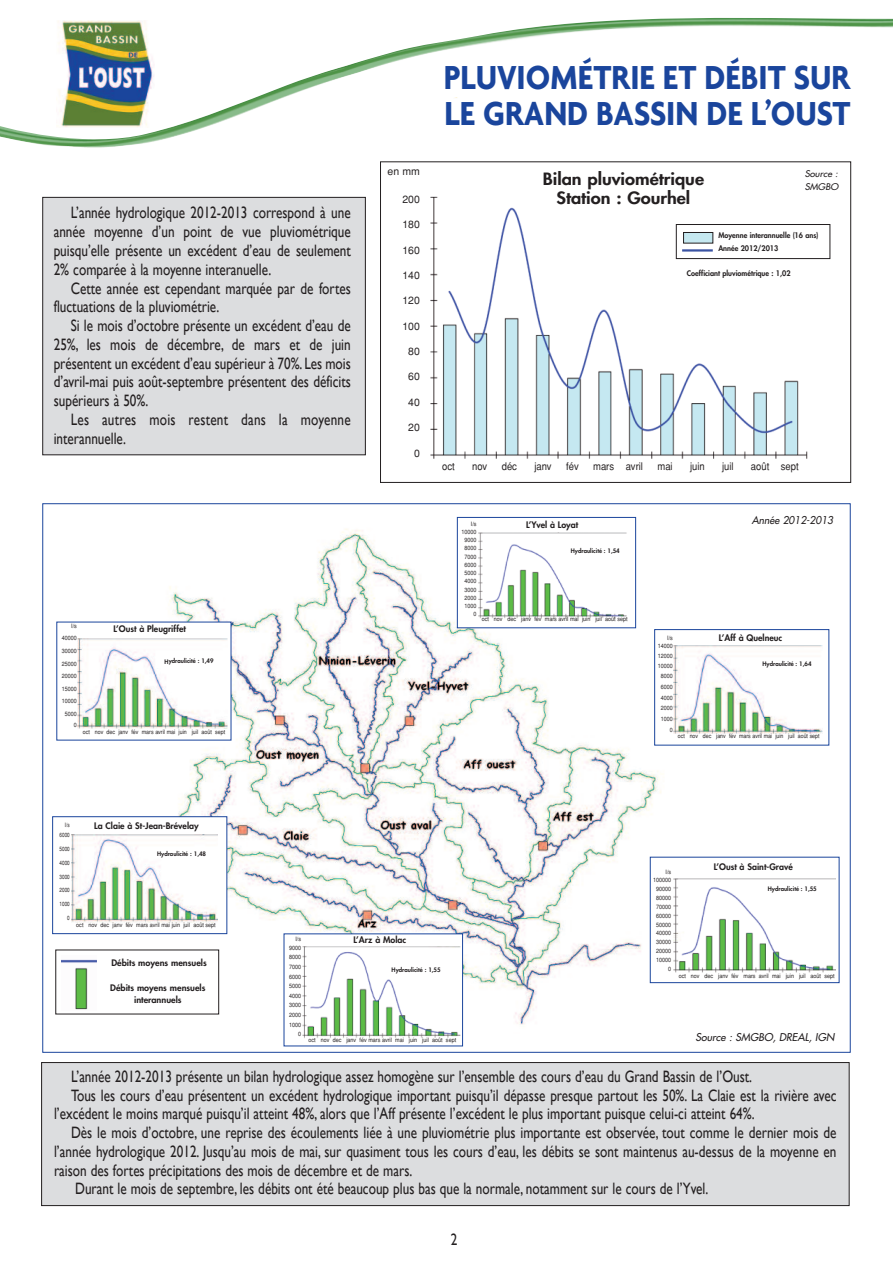
<style>
.page{position:relative;width:893px;height:1263px;background:#fff}
.page>*{position:absolute;margin:0;border:0;box-sizing:border-box;transform-origin:0 0}
.t1{font:700 36px/36px "Agenda";color:#1a459c;scale:.9 1}
.t2{font:16.5px/18.8px "Gill Sans";color:#231f20;text-align:justify;scale:.8 1}
.t3{font:16.5px/18.8px "Gill Sans";letter-spacing:.02em;color:#231f20;scale:.8 1}
.t4{font:800 16.5px/18.9px "Futura";color:#231f20;text-align:center;scale:1.1 1}
.t5{font:10.5px "Helvetica";color:#231f20;scale:.9 1}
.t6{font:italic 10.5px "Futura";color:#231f20}
.t7{font:10.5px "Helvetica";color:#231f20}
.t8{font:italic 9px/12.3px "Futura";color:#231f20;scale:1.06 1}
.t9{font:800 8.85px/12px "Futura";color:#231f20;text-align:center}
.t10{font:800 7.5px/12.8px "Futura";color:#231f20}
.t11{font:6px/8.2px "Helvetica";color:#231f20;text-align:right;scale:.9 1}
.t12{font:800 6px "Futura";color:#231f20}
.t13{font:6px "Helvetica";color:#231f20;scale:.87 1}
.t14{font:6px "Helvetica";color:#231f20;scale:.89 1}
.t15{font:6px/10.1px "Helvetica";color:#231f20;text-align:right;scale:.77 1}
</style>
<div class="page">
<img style="left:0;top:18px;width:893px;height:130px">
<img style="left:132px;top:518px;width:542px;height:516px">
<div style="left:42px;top:1062px;width:807px;height:143px;background:#dcdddf"></div>
<div style="left:41px;top:1062px;width:808px;height:144px;border:1px solid #231f20"></div>
<div style="left:43px;top:197px;width:322px;height:258px;background:#dcdddf"></div>
<div style="left:43px;top:197px;width:323px;height:258px;border:1px solid #231f20"></div>
<div style="left:380px;top:162px;width:471px;height:321px;border:1px solid #231f20"></div>
<div style="left:458px;top:518px;width:177px;height:110px;background:#fff"></div>
<img style="left:479px;top:532px;width:148px;height:87px">
<div style="left:457px;top:517px;width:179px;height:111px;border:1px solid #1a459c"></div>
<div style="left:655px;top:630px;width:174px;height:115px;background:#fff"></div>
<img style="left:674px;top:645px;width:148px;height:88px">
<div style="left:654px;top:629px;width:175px;height:116px;border:1px solid #1a459c"></div>
<div style="left:284px;top:934px;width:178px;height:112px;background:#fff"></div>
<img style="left:303px;top:947px;width:158px;height:91px">
<div style="left:53px;top:817px;width:174px;height:116px;background:#fff"></div>
<img style="left:71px;top:834px;width:147px;height:89px">
<div style="left:52px;top:816px;width:175px;height:118px;border:1px solid #1a459c"></div>
<div style="left:57px;top:622px;width:174px;height:118px;background:#fff"></div>
<img style="left:78px;top:638px;width:150px;height:90px">
<div style="left:650px;top:857px;width:189px;height:125px;background:#fff"></div>
<img style="left:673px;top:879px;width:162px;height:94px">
<div style="left:650px;top:857px;width:189px;height:126px;border:1px solid #1a459c"></div>
<div style="left:112px;top:958px;width:96px;height:10px;background:#fff"></div>
<div style="left:109px;top:984px;width:97px;height:25px;background:#fff"></div>
<img style="left:430px;top:196px;width:380px;height:263px">
<hr style="left:682px;top:249px;width:31px;height:3px;background:#3a53a3">
<div style="left:683px;top:232px;width:30px;height:11px;background:#c5e8f0"></div>
<div style="left:683px;top:232px;width:30px;height:11px;border:1px solid #231f20"></div>
<div style="left:676px;top:224px;width:154px;height:35px;border:1px solid #231f20"></div>
<img style="left:62px;top:959px;width:34px;height:51px">
<p class="t2" style="left:54px;top:203px;width:373px;text-indent:17px">L’année hydrologique 2012-2013 correspond à une année moyenne d’un point de vue pluviométrique puisqu’elle présente un excédent d’eau de seulement 2% comparée à la moyenne interanuelle.</p>
<p class="t2" style="left:54px;top:278px;width:373px;text-indent:17px">Cette année est cependant marquée par de fortes fluctuations de la pluviométrie.</p>
<p class="t2" style="left:54px;top:316px;width:373px;text-indent:17px">Si le mois d’octobre présente un excédent d’eau de 25%, les mois de décembre, de mars et de juin présentent un excédent d’eau supérieur à 70%. Les mois d’avril-mai puis août-septembre présentent des déficits supérieurs à 50%.</p>
<p class="t3" style="left:54px;top:410px;width:373px;text-indent:17px">Les autres mois restent dans la moyenne interannuelle.</p>
<p class="t11" style="left:62px;top:619px;width:18px;line-height:12.6px">I/s<br>40000<br>30000<br>25000<br>20000<br>15000<br>10000<br>5000</p>
<p class="t11" style="left:74px;top:721px;width:5px">0</p>
<p class="t9" style="left:113px;top:623px;width:74px">L’Oust à Pleugriffet</p>
<p class="t12" style="left:165px;top:658px;width:50px;rotate:-1deg">Hydraulicité : 1,49</p>
<p class="t14" style="left:83px;top:728px;width:162px">oct nov dec janv fév mars avril mai juin juil août sept</p>
<p class="t7" style="left:388px;top:165px;width:34px">en mm</p>
<p class="t7" style="left:402px;top:193px;width:19px">200</p>
<p class="t7" style="left:402px;top:219px;width:19px">180</p>
<p class="t7" style="left:402px;top:244px;width:19px">160</p>
<p class="t7" style="left:402px;top:269px;width:19px">140</p>
<p class="t7" style="left:402px;top:295px;width:19px">120</p>
<p class="t7" style="left:402px;top:320px;width:19px">100</p>
<p class="t7" style="left:408px;top:345px;width:13px">80</p>
<p class="t7" style="left:408px;top:371px;width:13px">60</p>
<p class="t7" style="left:408px;top:396px;width:13px">40</p>
<p class="t7" style="left:408px;top:421px;width:13px">20</p>
<p class="t7" style="left:414px;top:447px;width:7px">0</p>
<h1 class="t1" style="left:444px;top:58px;width:453px">PLUVIOMÉTRIE ET DÉBIT SUR<br>LE GRAND BASSIN DE L’OUST</h1>
<p class="t4" style="left:543px;top:170px;width:148px">Bilan pluviométrique<br>Station : Gourhel</p>
<p class="t8" style="left:805px;top:168px;width:33px">Source :<br>SMGBO</p>
<p class="t10" style="left:718px;top:230px;width:101px">Moyenne interannuelle (16 ans)<br>Année 2012/2013</p>
<p class="t10" style="left:687px;top:267px;width:105px">Coefficiant pluviométrique : 1,02</p>
<p class="t5" style="left:442px;top:460px;width:16px">oct</p>
<p class="t5" style="left:472px;top:460px;width:18px">nov</p>
<p class="t5" style="left:502px;top:460px;width:18px">déc</p>
<p class="t5" style="left:534px;top:460px;width:21px">janv</p>
<p class="t5" style="left:566px;top:460px;width:16px">fév</p>
<p class="t5" style="left:593px;top:460px;width:57px">mars avril</p>
<p class="t5" style="left:657px;top:460px;width:18px">mai</p>
<p class="t5" style="left:690px;top:460px;width:18px">juin</p>
<p class="t5" style="left:722px;top:460px;width:14px">juil</p>
<p class="t5" style="left:751px;top:460px;width:55px">août sept</p>
<p class="t9" style="left:526px;top:520px;width:54px">L’Yvel à Loyat</p>
<p class="t12" style="left:571px;top:547px;width:50px">Hydraulicité : 1,54</p>
<p class="t11" style="left:462px;top:520px;width:18px">I/s<br>10000<br>9000<br>8000<br>7000<br>6000<br>5000<br>4000<br>3000<br>2000<br>1000<br>0</p>
<p class="t11" style="left:482px;top:615px;width:164px">oct nov dec janv fév mars avril mai juin juil août sept</p>
<p class="t6" style="left:752px;top:515px;width:83px">Année 2012-2013</p>
<p class="t9" style="left:719px;top:633px;width:65px">L’Aff à Quelneuc</p>
<p class="t12" style="left:762px;top:661px;width:50px">Hydraulicité : 1,64</p>
<p class="t11" style="left:658px;top:634px;width:18px">I/s<br>14000</p>
<p class="t11" style="left:658px;top:651px;width:18px;line-height:9.9px;text-align:center">12000<br>10000<br>8000</p>
<p class="t11" style="left:661px;top:681px;width:15px;line-height:10.8px">6000<br>4000<br>2000<br>1000<br>0</p>
<p class="t13" style="left:678px;top:732px;width:164px">oct nov dec janv fév mars avril mai juin juil août sept</p>
<p class="t15" style="left:60px;top:820px;width:15px">I/s<br>6000</p>
<p class="t15" style="left:60px;top:844px;width:15px">5000</p>
<p class="t15" style="left:60px;top:858px;width:15px">4000</p>
<p class="t15" style="left:60px;top:871px;width:15px">3000</p>
<p class="t15" style="left:60px;top:885px;width:15px">2000</p>
<p class="t15" style="left:60px;top:899px;width:15px">1000</p>
<p class="t15" style="left:67px;top:913px;width:5px">0</p>
<p class="t9" style="left:94px;top:820px;width:106px">La Claie à St-Jean-Brévelay</p>
<p class="t12" style="left:157px;top:851px;width:50px">Hydraulicité : 1,48</p>
<p class="t11" style="left:76px;top:921px;width:156px">oct nov dec janv fév mars avril mai juin juil août sept</p>
<p class="t9" style="left:111px;top:957px;width:97px">Débits moyens mensuels</p>
<p class="t9" style="left:110px;top:983px;width:97px">Débits moyens mensuels interannuels</p>
<p class="t9" style="left:714px;top:861px;width:81px">L’Oust à Saint-Gravé</p>
<p class="t11" style="left:653px;top:867px;width:22px;line-height:8.9px">I/s<br>100000<br>90000<br>80000<br>70000<br>60000<br>50000<br>40000<br>30000<br>20000<br>10000<br>0</p>
<p class="t12" style="left:768px;top:885px;width:50px">Hydraulicité : 1,55</p>
<p class="t9" style="left:353px;top:934px;width:54px">L’Arz à Molac</p>
<p class="t11" style="left:289px;top:934px;width:15px;line-height:9.6px">I/s<br>9000<br>8000<br>7000<br>6000<br>5000<br>4000<br>3000<br>2000<br>1000<br>0</p>
<p class="t12" style="left:392px;top:967px;width:50px">Hydraulicité : 1,55</p>
<p class="t11" style="left:679px;top:971px;width:175px">oct nov dec janv fév mars avril mai juin juil août sept</p>
<p class="t11" style="left:309px;top:1036px;width:166px">oct nov dec janv fév mars avril mai juin juil août sept</p>
<p class="t6" style="left:695px;top:1031px;width:140px">Source : SMGBO, DREAL, IGN</p>
<p class="t2" style="left:71px;top:1067px;width:853px">L’année 2012-2013 présente un bilan hydrologique assez homogène sur l’ensemble des cours d’eau du Grand Bassin de l’Oust.</p>
<p class="t2" style="left:71px;top:1085px;width:958px">Tous les cours d’eau présentent un excédent hydrologique important puisqu’il dépasse presque partout les 50%. La Claie est la rivière avec</p>
<p class="t2" style="left:54px;top:1104px;width:877px">l’excédent le moins marqué puisqu’il atteint 48%, alors que l’Aff présente l’excédent le plus important puisque celui-ci atteint 64%.</p>
<p class="t2" style="left:71px;top:1123px;width:958px">Dès le mois d’octobre, une reprise des écoulements liée à une pluviométrie plus importante est observée, tout comme le dernier mois de</p>
<p class="t2" style="left:54px;top:1142px;width:979px">l’année hydrologique 2012. Jusqu’au mois de mai, sur quasiment tous les cours d’eau, les débits se sont maintenus au-dessus de la moyenne en</p>
<p class="t2" style="left:54px;top:1160px;width:449px">raison des fortes précipitations des mois de décembre et de mars.</p>
<p class="t2" style="left:75px;top:1179px;width:793px">Durant le mois de septembre, les débits ont été beaucoup plus bas que la normale, notamment sur le cours de l’Yvel.</p>
<p class="t2" style="left:451px;top:1229px;width:10px">2</p>
</div>
